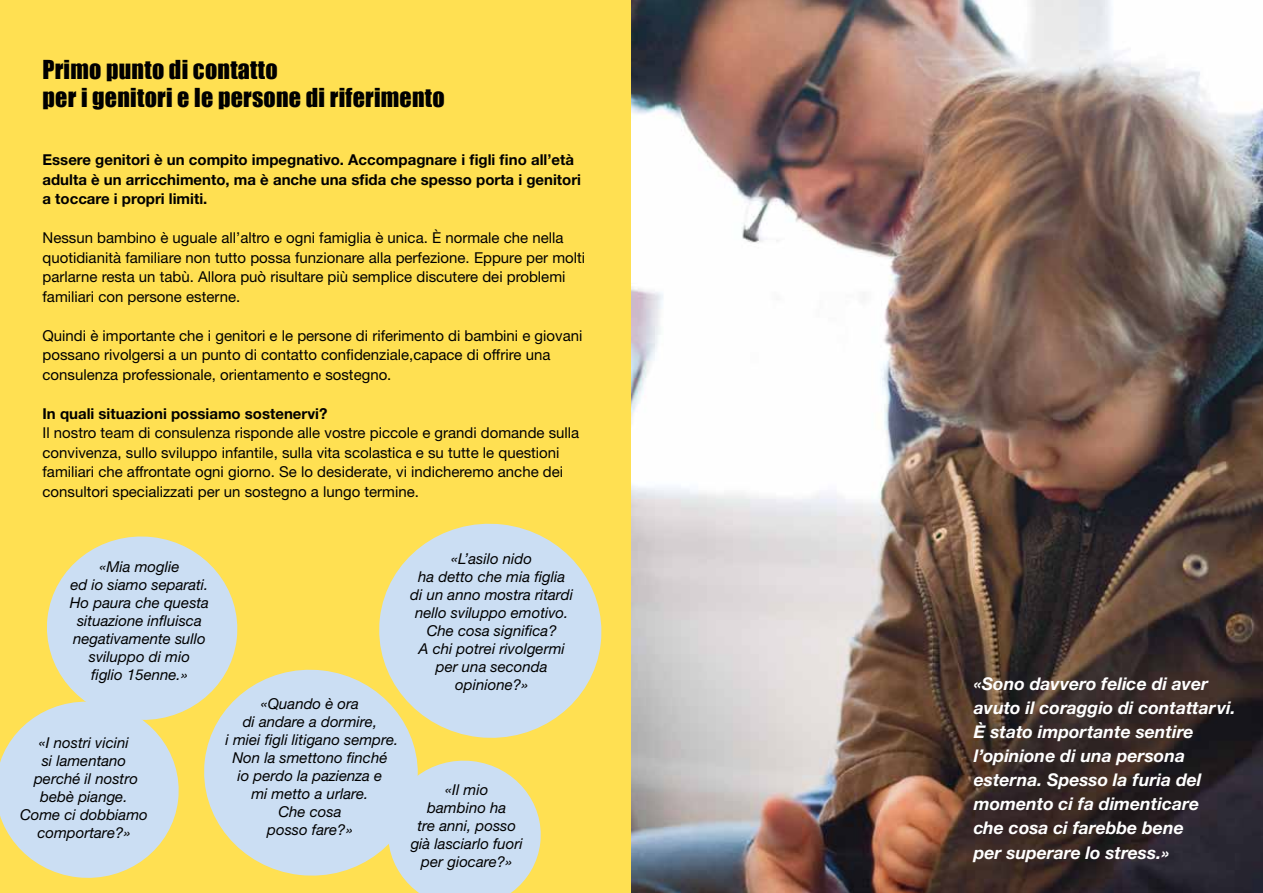
<style>
.page{position:relative;width:1263px;height:893px;background:#ffe052}
.page>*{position:absolute;margin:0;border:0;box-sizing:border-box;transform-origin:0 0}
.t1{font:24px/28.8px "Impact";letter-spacing:.01em;color:#000}
.t2{font:italic 700 17.55px/24.2px "Helvetica Neue CE";color:#fff}
.t3{font:15px/19.5px "Helvetica Neue";color:#000}
.t4{font:italic 15px/18px "Helvetica Neue";color:#000;text-align:center}
.t5{font:700 15px/19.5px "Helvetica Neue";color:#000}
</style>
<div class="page">
<svg style="left:379px;top:523px;width:223px;height:215px;fill:#cbdef3"></svg>
<svg style="left:0;top:536px;width:238px;height:342px"></svg>
<svg style="left:198px;top:664px;width:226px;height:214px;fill:#cbdef3"></svg>
<svg style="left:384px;top:756px;width:157px;height:137px;background:#d3deda"></svg>
<img style="left:631px;top:0;width:632px;height:893px">
<h1 class="t1" style="left:43px;top:54px;width:404px">Primo punto di contatto<br>per i genitori e le persone di riferimento</h1>
<p class="t5" style="left:43px;top:150px;width:540px">Essere genitori è un compito impegnativo. Accompagnare i figli fino all’età adulta è un arricchimento, ma è anche una sfida che spesso porta i genitori a toccare i propri limiti.</p>
<p class="t3" style="left:43px;top:228px;width:544px">Nessun bambino è uguale all’altro e ogni famiglia è unica. È normale che nella quotidianità familiare non tutto possa funzionare alla perfezione. Eppure per molti parlarne resta un tabù. Allora può risultare più semplice discutere dei problemi familiari con persone esterne.</p>
<p class="t3" style="left:43px;top:326px;width:541px">Quindi è importante che i genitori e le persone di riferimento di bambini e giovani possano rivolgersi a un punto di contatto confidenziale,capace di offrire una consulenza professionale, orientamento e sostegno.</p>
<p class="t5" style="left:43px;top:403px;width:286px">In quali situazioni possiamo sostenervi?</p>
<p class="t3" style="left:43px;top:423px;width:538px">Il nostro team di consulenza risponde alle vostre piccole e grandi domande sulla convivenza, sullo sviluppo infantile, sulla vita scolastica e su tutte le questioni familiari che affrontate ogni giorno. Se lo desiderate, vi indicheremo anche dei consultori specializzati per un sostegno a lungo termine.</p>
<p class="t4" style="left:70px;top:558px;width:141px">«Mia moglie<br>ed io siamo separati.<br>Ho paura che questa situazione influisca negativamente sullo sviluppo di mio<br>figlio 15enne.»</p>
<p class="t4" style="left:410px;top:549px;width:164px">«L’asilo nido<br>ha detto che mia figlia di un anno mostra ritardi nello sviluppo emotivo.<br>Che cosa significa?<br>A chi potrei rivolgermi per una seconda opinione?»</p>
<p class="t4" style="left:20px;top:733px;width:129px">«I nostri vicini<br>si lamentano perché il nostro bebè piange.<br>Come ci dobbiamo comportare?»</p>
<p class="t4" style="left:226px;top:695px;width:174px">«Quando è ora<br>di andare a dormire,<br>i miei figli litigano sempre.<br>Non la smettono finché<br>io perdo la pazienza e<br>mi metto a urlare.<br>Che cosa<br>posso fare?»</p>
<p class="t4" style="left:411px;top:781px;width:114px">«Il mio<br>bambino ha<br>tre anni, posso già lasciarlo fuori per giocare?»</p>
<p class="t2" style="left:974px;top:672px;width:263px">«Sono davvero felice di aver avuto il coraggio di contattarvi.<br>È stato importante sentire l’opinione di una persona esterna. Spesso la furia del momento ci fa dimenticare<br>che cosa ci farebbe bene<br>per superare lo stress.»</p>
</div>
